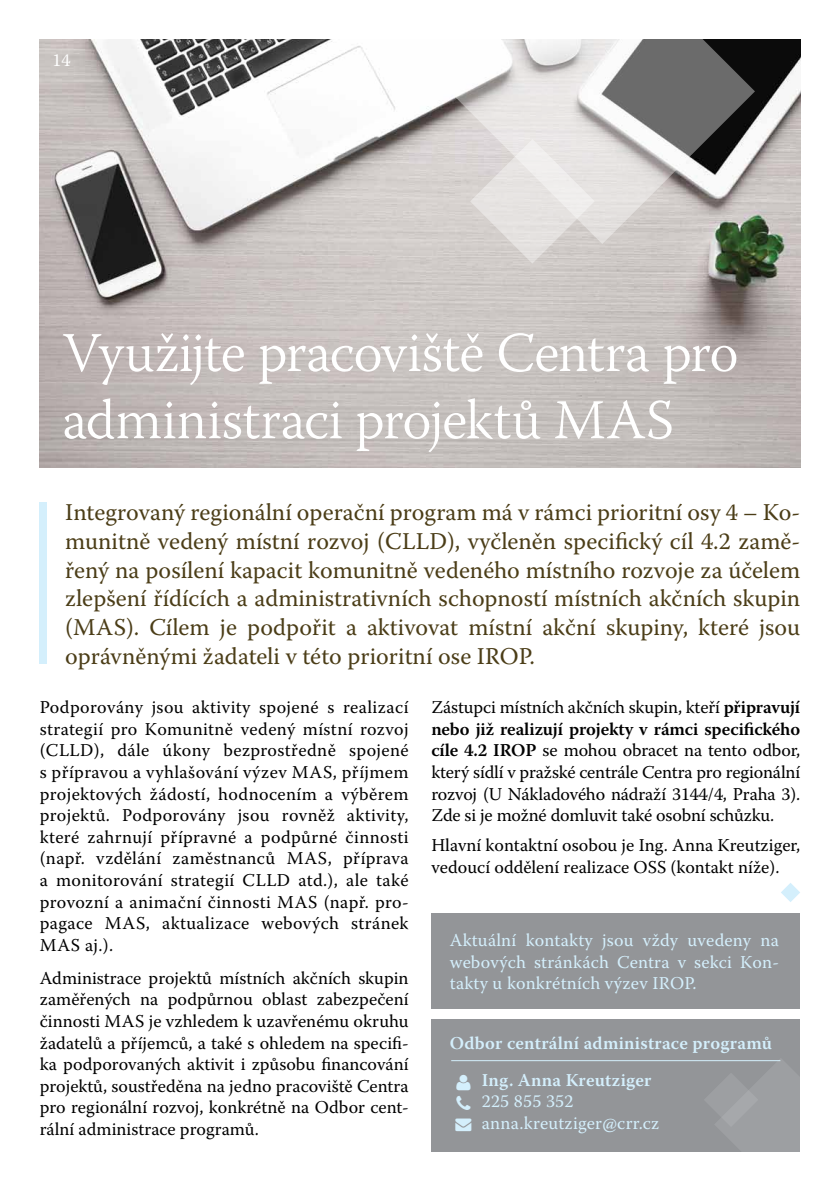
<style>
.page{position:relative;width:840px;height:1191px;background:#fff}
.page>*{position:absolute;margin:0;border:0;box-sizing:border-box;transform-origin:0 0}
.t1{font:300 56px/67.2px "Warnock Pro";letter-spacing:-.015em;color:#fff}
.t2{font:24px/28.8px "Warnock Pro";color:#4b3d17;text-align:justify}
.t3{font:18px/21.6px "Warnock Pro";color:#000;text-align:justify}
.t4{font:18px/21.6px "Warnock Pro";letter-spacing:.01em;color:#d4effc;text-align:justify}
.t5{font:600 18px "Warnock Pro";letter-spacing:.01em;color:#d4effc}
.t6{font:18px "Warnock Pro";color:#fff}
.s1{font-weight:600}
</style>
<div class="page">
<img style="left:40px;top:40px;width:759px;height:428px">
<div style="left:40px;top:502px;width:7px;height:162px;background:#d4effc"></div>
<svg style="left:781px;top:883px;width:18px;height:19px"></svg>
<div style="left:431px;top:913px;width:368px;height:95px;background:#939598"></div>
<div style="left:431px;top:1019px;width:368px;height:132px;background:#939598"></div>
<hr style="left:451px;top:1060px;width:329px;height:1px;background:#d4effc">
<svg style="left:449px;top:39px;width:305px;height:205px"></svg>
<svg style="left:470px;top:139px;width:124px;height:124px;background:#e1dedc"></svg>
<svg style="left:703px;top:1057px;width:97px;height:95px"></svg>
<p class="t6" style="left:52px;top:49px;width:20px">14</p>
<h1 class="t1" style="left:62px;top:318px;width:677px">Využijte pracoviště Centra pro administraci projektů MAS</h1>
<p class="t2" style="left:65px;top:497px;width:736px">Integrovaný regionální operační program má v rámci prioritní osy 4 – Ko&shy;munitně vedený místní rozvoj (CLLD), vyčleněn specifický cíl 4.2 zamě&shy;řený na posílení kapacit komunitně vedeného místního rozvoje za účelem zlepšení řídících a administrativních schopností místních akčních skupin (MAS). Cílem je podpořit a aktivovat místní akční skupiny, které jsou oprávněnými žadateli v této prioritní ose IROP.</p>
<p class="t3" style="left:40px;top:696px;width:370px">Podporovány jsou aktivity spojené s realizací strategií pro Komunitně vedený místní rozvoj (CLLD), dále úkony bezprostředně spojené s přípravou a vyhlašování výzev MAS, příjmem projektových žádostí, hodnocením a výběrem projektů. Podporovány jsou rovněž aktivity, které zahrnují přípravné a podpůrné činnosti (např. vzdělání zaměstnanců MAS, příprava a monitorování strategií CLLD atd.), ale také provozní a animační činnosti MAS (např. pro&shy;pagace MAS, aktualizace webových stránek MAS aj.).</p>
<p class="t3" style="left:40px;top:966px;width:370px">Administrace projektů místních akčních skupin zaměřených na podpůrnou oblast zabezpečení činnosti MAS je vzhledem k uzavřenému okruhu žadatelů a příjemců, a také s ohledem na specifi&shy;ka podporovaných aktivit i způsobu financování projektů, soustředěna na jedno pracoviště Centra pro regionální rozvoj, konkrétně na Odbor cent&shy;rální administrace programů.</p>
<p class="t3" style="left:431px;top:696px;width:370px">Zástupci místních akčních skupin, kteří <span class="s1">připravují nebo již realizují projekty v rámci specifického cíle 4.2 IROP</span> se mohou obracet na tento odbor, který sídlí v pražské centrále Centra pro regionální rozvoj (U Nákladového nádraží 3144/4, Praha 3).<br>Zde si je možné domluvit také osobní schůzku.</p>
<p class="t3" style="left:431px;top:834px;width:370px">Hlavní kontaktní osobou je Ing. Anna Kreutziger, vedoucí oddělení realizace OSS (kontakt níže).</p>
<p class="t4" style="left:449px;top:929px;width:330px">Aktuální kontakty jsou vždy uvedeny na webových stránkách Centra v sekci Kon&shy;takty u konkrétních výzev IROP.</p>
<p class="t5" style="left:449px;top:1032px;width:323px">Odbor centrální administrace programů</p>
<p class="t5" style="left:481px;top:1069px;width:171px">Ing. Anna Kreutziger</p>
<p class="t4" style="left:481px;top:1090px;width:179px">225 855 352 anna.kreutziger@crr.cz</p>
</div>
